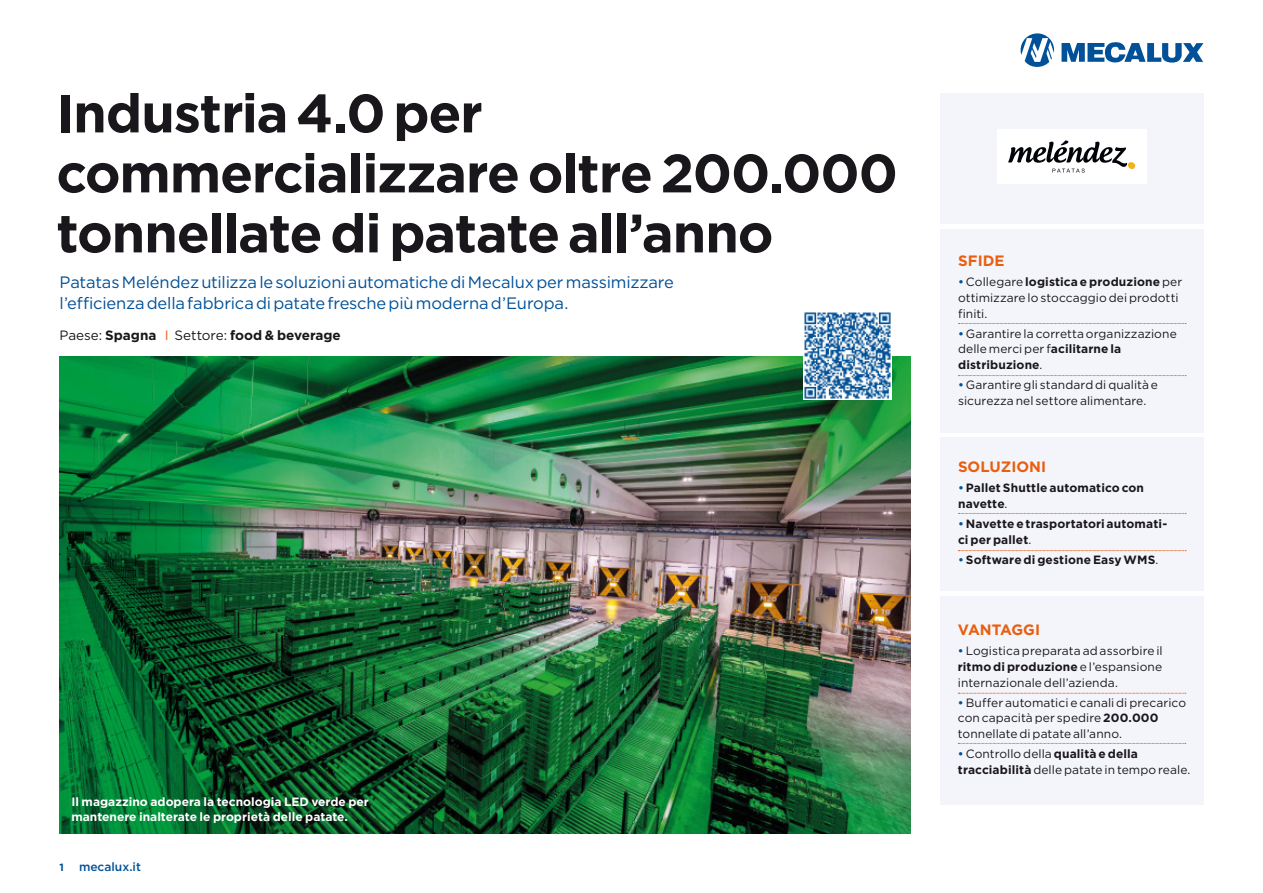
<style>
.page{position:relative;width:1263px;height:893px;background:#fff}
.page>*{position:absolute;margin:0;border:0;box-sizing:border-box;transform-origin:0 0}
.t1{font:700 54px/60px "Gotham";letter-spacing:-.025em;color:#1a171c}
.t2{font:16.5px/21px "Gotham";letter-spacing:-.01em;color:#005198}
.t3{font:700 15px "Gotham";color:#e95e0f}
.t4{font:700 13.5px "Gotham";color:#1a171c}
.t5{font:12px/15.8px "Gotham";letter-spacing:.005em;color:#1a171c}
.t6{font:700 12px/15.8px "Gotham";letter-spacing:.01em;color:#1a171c}
.t7{font:700 12px/15px "Gotham";color:#fff}
.t8{font:500 12px "Gotham";color:#005198}
.t9{font:700 10.5px "Gotham";color:#005198}
.s1{font-weight:400}
.s2{font-weight:400;color:#e95e0f}
.s3{font-weight:500;color:#005198}
.s4{font-weight:700}
</style>
<div class="page">
<svg style="left:1020px;top:33px;width:34px;height:34px"></svg>
<svg style="left:1061px;top:42px;width:142px;height:21px"></svg>
<div style="left:940px;top:94px;width:263px;height:130px;background:#f4f5fa"></div>
<div style="left:997px;top:129px;width:149px;height:55px;background:#fff"></div>
<div style="left:1128px;top:162px;width:7px;height:7px;background:#f1b21d;border-radius:3px"></div>
<svg style="left:1008px;top:140px;width:119px;height:33px"></svg>
<img style="left:60px;top:356px;width:850px;height:477px">
<div style="left:940px;top:438px;width:263px;height:153px;background:#f4f5fa"></div>
<div style="left:940px;top:229px;width:263px;height:204px;background:#f4f5fa"></div>
<svg style="left:958px;top:323px;width:228px;height:1px"></svg>
<div style="left:940px;top:596px;width:263px;height:208px;background:#f4f5fa"></div>
<svg style="left:958px;top:513px;width:228px;height:1px"></svg>
<svg style="left:958px;top:693px;width:228px;height:1px"></svg>
<img style="left:803px;top:312px;width:88px;height:88px">
<svg style="left:958px;top:375px;width:228px;height:1px"></svg>
<svg style="left:958px;top:550px;width:228px;height:1px"></svg>
<svg style="left:958px;top:743px;width:228px;height:1px"></svg>
<h1 class="t1" style="left:56px;top:83px;width:843px">Industria 4.0 per commercializzare oltre 200.000 tonnellate di patate all’anno</h1>
<h2 class="t2" style="left:60px;top:271px;width:616px">Patatas Meléndez utilizza le soluzioni automatiche di Mecalux per massimizzare l’efficienza della fabbrica di patate fresche più moderna d’Europa.</h2>
<p class="t4" style="left:60px;top:326px;width:283px"><span class="s1">Paese:</span> Spagna <span class="s2">I</span> <span class="s1">Settore:</span> food &amp; beverage</p>
<p class="t7" style="left:71px;top:794px;width:299px">Il magazzino adopera la tecnologia LED verde per mantenere inalterate le proprietà delle patate.</p>
<p class="t9" style="left:60px;top:860px;width:6px">1</p>
<p class="t8" style="left:79px;top:859px;width:63px">mecalux.it</p>
<p class="t3" style="left:958px;top:251px;width:48px">SFIDE</p>
<p class="t5" style="left:958px;top:274px;width:226px"><span class="s3">•</span> Collegare <span class="s4">logistica e produzione</span> per ottimizzare lo stoccaggio dei prodotti finiti.</p>
<p class="t5" style="left:958px;top:325px;width:220px"><span class="s3">•</span> Garantire la corretta organizzazione delle merci per f<span class="s4">acilitarne la distribuzione</span>.</p>
<p class="t5" style="left:958px;top:377px;width:201px"><span class="s3">•</span> Garantire gli standard di qualità e sicurezza nel settore alimentare.</p>
<p class="t3" style="left:958px;top:457px;width:90px">SOLUZIONI</p>
<p class="t6" style="left:958px;top:480px;width:187px"><span class="s3">•</span>Pallet Shuttle automatico con navette<span class="s1">.</span></p>
<p class="t6" style="left:958px;top:516px;width:211px"><span class="s3">•</span> Navette e trasportatori automati&shy;ci per pallet<span class="s1">.</span></p>
<p class="t6" style="left:958px;top:552px;width:202px"><span class="s3">•</span> Software di gestione Easy WMS<span class="s1">.</span></p>
<p class="t3" style="left:958px;top:620px;width:84px">VANTAGGI</p>
<p class="t5" style="left:958px;top:643px;width:206px;text-align:justify"><span class="s3">•</span> Logistica preparata ad assorbire il <span class="s4">ritmo di produzione</span> e l’espansione internazionale dell’azienda.</p>
<p class="t5" style="left:958px;top:694px;width:230px"><span class="s3">•</span> Buffer automatici e canali di precarico con capacità per spedire <span class="s4">200.000 </span>tonnellate di patate all’anno.</p>
<p class="t5" style="left:958px;top:746px;width:234px"><span class="s3">•</span> Controllo della <span class="s4">qualità e della tracciabilità</span> delle patate in tempo reale.</p>
</div>
